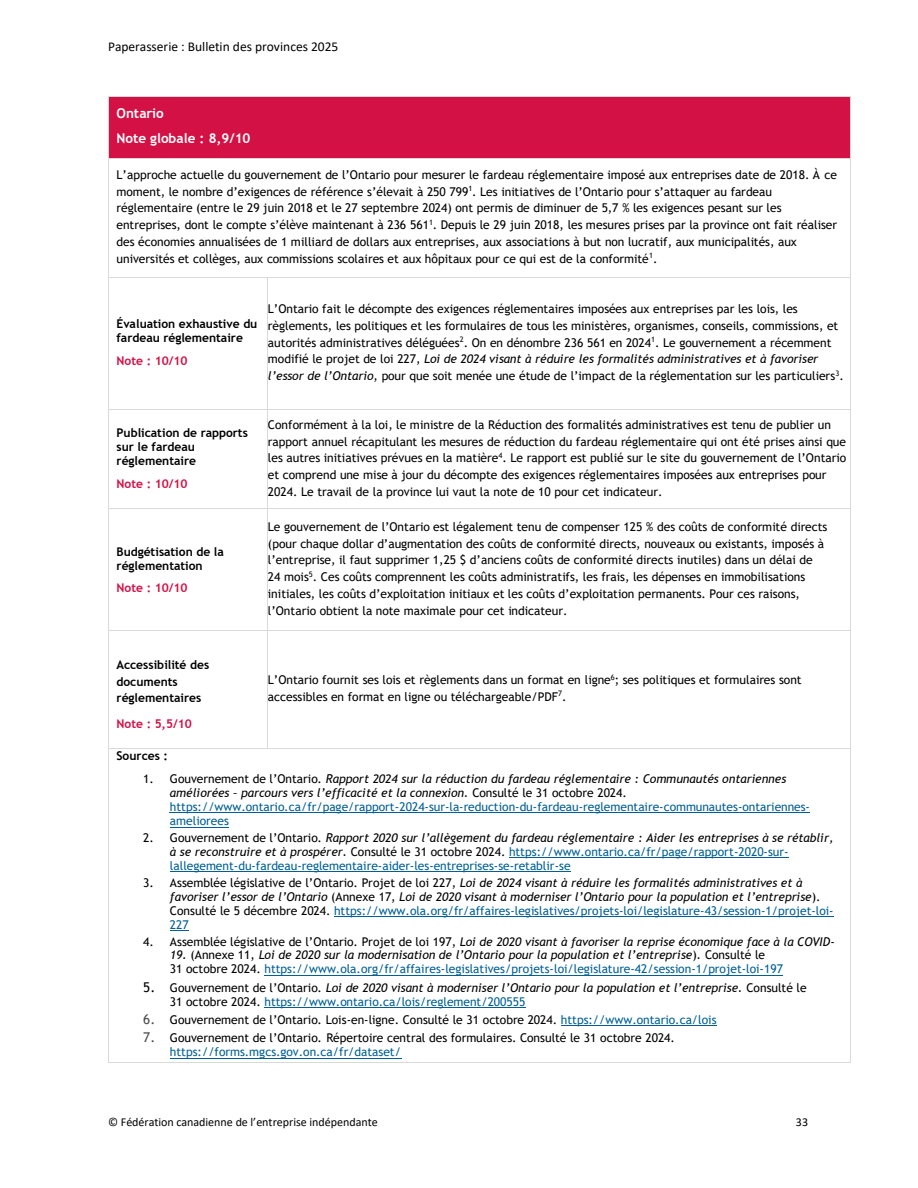
<style>
.page{position:relative;width:918px;height:1188px;background:#fff}
.page>*{position:absolute;margin:0;border:0;box-sizing:border-box;transform-origin:0 0}
.t1{font:13.5px "Calibri";color:#000}
.t2{font:700 13.5px "Trebuchet MS";color:#fff}
.t3{font:12px/16.8px "Trebuchet MS";color:#000}
.t4{font:12px/14px "Trebuchet MS";color:#006094}
.t5{font:italic 12px/14px "Trebuchet MS";color:#000}
.t6{font:700 12px/14.1px "Trebuchet MS";color:#000}
.t7{font:12px "Calibri";letter-spacing:-.005em;color:#000}
.t8{font:700 12px "Trebuchet MS";letter-spacing:-.005em;color:#d31145}
.s1{font-style:italic}
.s2{color:#000}
.s3{font-style:italic;color:#000}
.s4{font-style:normal}
.s5{font-style:normal;color:#006094}
.s6{font-style:normal;font-size:13.5px}
.s7{font-size:13.5px;color:#4d4d4d}
.s8{color:#006094}
</style>
<div class="page">
<div style="left:116px;top:96px;width:727px;height:34px;background:#d31145"></div>
<div style="left:116px;top:130px;width:727px;height:28px;background:#d31145"></div>
<hr style="left:109px;top:96px;width:741px;height:1px;background:#d9d9d9">
<hr style="left:108px;top:96px;width:1px;height:62px;background:#d9d9d9">
<hr style="left:850px;top:96px;width:1px;height:62px;background:#d9d9d9">
<hr style="left:109px;top:158px;width:741px;height:1px;background:#d9d9d9">
<hr style="left:108px;top:159px;width:1px;height:118px;background:#d9d9d9">
<hr style="left:850px;top:159px;width:1px;height:118px;background:#d9d9d9">
<hr style="left:109px;top:277px;width:158px;height:1px;background:#d9d9d9">
<hr style="left:268px;top:277px;width:582px;height:1px;background:#d9d9d9">
<hr style="left:108px;top:278px;width:1px;height:131px;background:#d9d9d9">
<hr style="left:267px;top:278px;width:1px;height:131px;background:#d9d9d9">
<hr style="left:850px;top:278px;width:1px;height:131px;background:#d9d9d9">
<hr style="left:109px;top:409px;width:158px;height:1px;background:#d9d9d9">
<hr style="left:268px;top:409px;width:582px;height:1px;background:#d9d9d9">
<hr style="left:108px;top:410px;width:1px;height:99px;background:#d9d9d9">
<hr style="left:267px;top:410px;width:1px;height:99px;background:#d9d9d9">
<hr style="left:850px;top:410px;width:1px;height:99px;background:#d9d9d9">
<hr style="left:109px;top:509px;width:158px;height:1px;background:#d9d9d9">
<hr style="left:268px;top:509px;width:582px;height:1px;background:#d9d9d9">
<hr style="left:108px;top:509px;width:1px;height:121px;background:#d9d9d9">
<hr style="left:267px;top:509px;width:1px;height:121px;background:#d9d9d9">
<hr style="left:850px;top:509px;width:1px;height:121px;background:#d9d9d9">
<hr style="left:109px;top:630px;width:158px;height:1px;background:#d9d9d9">
<hr style="left:268px;top:630px;width:582px;height:1px;background:#d9d9d9">
<hr style="left:108px;top:631px;width:1px;height:117px;background:#d9d9d9">
<hr style="left:267px;top:631px;width:1px;height:117px;background:#d9d9d9">
<hr style="left:850px;top:631px;width:1px;height:117px;background:#d9d9d9">
<hr style="left:170px;top:813px;width:640px;height:1px;background:#006094">
<hr style="left:170px;top:827px;width:59px;height:1px;background:#006094">
<hr style="left:509px;top:857px;width:279px;height:1px;background:#006094">
<hr style="left:170px;top:872px;width:401px;height:1px;background:#006094">
<hr style="left:334px;top:916px;width:500px;height:1px;background:#006094">
<svg style="left:170px;top:930px;width:19px;height:1px"></svg>
<hr style="left:264px;top:975px;width:519px;height:1px;background:#006094">
<hr style="left:264px;top:1007px;width:262px;height:1px;background:#006094">
<hr style="left:561px;top:1026px;width:156px;height:1px;background:#006094">
<hr style="left:170px;top:1058px;width:231px;height:1px;background:#006094">
<hr style="left:109px;top:748px;width:158px;height:1px;background:#d9d9d9">
<hr style="left:268px;top:748px;width:582px;height:1px;background:#d9d9d9">
<hr style="left:108px;top:749px;width:1px;height:313px;background:#d9d9d9">
<hr style="left:109px;top:1062px;width:741px;height:1px;background:#d9d9d9">
<hr style="left:850px;top:749px;width:1px;height:313px;background:#d9d9d9">
<p class="t1" style="left:108px;top:41px;width:232px">Paperasserie : Bulletin des provinces 2025</p>
<p class="t2" style="left:116px;top:105px;width:49px">Ontario</p>
<p class="t2" style="left:116px;top:130px;width:136px">Note globale : 8,9/10</p>
<p class="t3" style="left:116px;top:166px;width:722px">L’approche actuelle du gouvernement de l’Ontario pour mesurer le fardeau réglementaire imposé aux entreprises date de 2018. À ce moment, le nombre d’exigences de référence s’élevait à 250 799<sup>1</sup>. Les initiatives de l’Ontario pour s’attaquer au fardeau réglementaire (entre le 29 juin 2018 et le 27 septembre 2024) ont permis de diminuer de 5,7 % les exigences pesant sur les entreprises, dont le compte s’élève maintenant à 236 561<sup>1</sup>. Depuis le 29 juin 2018, les mesures prises par la province ont fait réaliser des économies annualisées de 1 milliard de dollars aux entreprises, aux associations à but non lucratif, aux municipalités, aux universités et collèges, aux commissions scolaires et aux hôpitaux pour ce qui est de la conformité<sup>1</sup>.</p>
<p class="t6" style="left:116px;top:317px;width:142px">Évaluation exhaustive du fardeau réglementaire</p>
<p class="t8" style="left:116px;top:354px;width:73px">Note : 10/10</p>
<p class="t3" style="left:268px;top:300px;width:578px">L’Ontario fait le décompte des exigences réglementaires imposées aux entreprises par les lois, les règlements, les politiques et les formulaires de tous les ministères, organismes, conseils, commissions, et autorités administratives déléguées<sup>2</sup>. On en dénombre 236 561 en 2024<sup>1</sup>. Le gouvernement a récemment modifié le projet de loi 227, <span class="s1">Loi de 2024 visant à réduire les formalités administratives et à favoriser l’essor de l’Ontario</span>, pour que soit menée une étude de l’impact de la réglementation sur les particuliers<sup>3</sup>.</p>
<p class="t6" style="left:116px;top:425px;width:133px">Publication de rapports sur le fardeau réglementaire</p>
<p class="t8" style="left:116px;top:476px;width:73px">Note : 10/10</p>
<p class="t6" style="left:116px;top:544px;width:109px">Budgétisation de la réglementation</p>
<p class="t8" style="left:116px;top:581px;width:73px">Note : 10/10</p>
<p class="t3" style="left:268px;top:416px;width:580px">Conformément à la loi, le ministre de la Réduction des formalités administratives est tenu de publier un rapport annuel récapitulant les mesures de réduction du fardeau réglementaire qui ont été prises ainsi que les autres initiatives prévues en la matière<sup>4</sup>. Le rapport est publié sur le site du gouvernement de l’Ontario et comprend une mise à jour du décompte des exigences réglementaires imposées aux entreprises pour 2024. Le travail de la province lui vaut la note de 10 pour cet indicateur.</p>
<p class="t3" style="left:268px;top:518px;width:561px">Le gouvernement de l’Ontario est légalement tenu de compenser 125 % des coûts de conformité directs (pour chaque dollar d’augmentation des coûts de conformité directs, nouveaux ou existants, imposés à l’entreprise, il faut supprimer 1,25 $ d’anciens coûts de conformité directs inutiles) dans un délai de 24 mois<sup>5</sup>. Ces coûts comprennent les coûts administratifs, les frais, les dépenses en immobilisations initiales, les coûts d’exploitation initiaux et les coûts d’exploitation permanents. Pour ces raisons, l’Ontario obtient la note maximale pour cet indicateur.</p>
<p class="t6" style="left:116px;top:656px;width:94px;line-height:16.8px">Accessibilité des documents réglementaires</p>
<p class="t8" style="left:116px;top:717px;width:77px">Note : 5,5/10</p>
<p class="t3" style="left:268px;top:672px;width:535px">L’Ontario fournit ses lois et règlements dans un format en ligne<sup>6</sup>; ses politiques et formulaires sont accessibles en format en ligne ou téléchargeable/PDF<sup>7</sup>.</p>
<p class="t6" style="left:116px;top:749px;width:53px">Sources :</p>
<p class="t4" style="left:170px;top:772px;width:642px;text-indent:-27px"><span class="s2">1. Gouvernement de l’Ontario.</span> <span class="s3">Rapport 2024 sur la réduction du fardeau réglementaire : Communautés ontariennes améliorées – parcours vers l’efficacité et la connexion.</span> <span class="s2">Consulté le 31 octobre 2024. </span>https://www.ontario.ca/fr/page/rapport-2024-sur-la-reduction-du-fardeau-reglementaire-communautes-ontariennes&shy;ameliorees</p>
<p class="t4" style="left:170px;top:830px;width:665px;text-indent:-27px"><span class="s2">2. Gouvernement de l’Ontario.</span> <span class="s3">Rapport 2020 sur l’allègement du fardeau réglementaire : Aider les entreprises à se rétablir, à se reconstruire et à prospérer.</span> <span class="s2">Consulté le 31 octobre 2024.</span> https://www.ontario.ca/fr/page/rapport-2020-sur&shy;lallegement-du-fardeau-reglementaire-aider-les-entreprises-se-retablir-se</p>
<p class="t5" style="left:170px;top:875px;width:665px;text-indent:-27px"><span class="s4">3. Assemblée législative de l’Ontario. Projet de loi 227,</span> Loi de 2024 visant à réduire les formalités administratives et à favoriser l’essor de l’Ontario <span class="s4">(Annexe 17,</span> Loi de 2020 visant à moderniser l’Ontario pour la population et l’entreprise<span class="s4">).<br>Consulté le 5 décembre 2024.</span> <span class="s5">https://www.ola.org/fr/affaires-legislatives/projets-loi/legislature-43/session-1/projet-loi-227</span></p>
<p class="t5" style="left:143px;top:934px;width:693px"><span class="s4">4. Assemblée législative de l’Ontario. Projet de loi 197,</span> Loi de 2020 visant à favoriser la reprise économique face à la COVID-</p>
<p class="t4" style="left:170px;top:948px;width:615px"><span class="s3">19.</span> <span class="s2">(Annexe 11,</span> <span class="s3">Loi de 2020 sur la modernisation de l’Ontario pour la population et l’entreprise</span><span class="s2">)</span><span class="s3">.</span> <span class="s2">Consulté le<br>31 octobre 2024.</span> https://www.ola.org/fr/affaires-legislatives/projets-loi/legislature-42/session-1/projet-loi-197</p>
<p class="t5" style="left:170px;top:980px;width:638px;text-indent:-27px"><span class="s6">5.</span> <span class="s4">Gouvernement de l’Ontario.</span> Loi de 2020 visant à moderniser l’Ontario pour la population et l’entreprise. <span class="s4">Consulté le<br>31 octobre 2024.</span> <span class="s5">https://www.ontario.ca/lois/reglement/200555</span></p>
<p class="t3" style="left:143px;top:1011px;width:575px"><span class="s7">6.</span> Gouvernement de l’Ontario. Lois-en-ligne. Consulté le 31 octobre 2024. <span class="s8">https://www.ontario.ca/lois</span></p>
<p class="t3" style="left:170px;top:1031px;width:506px;line-height:14.1px;text-indent:-27px"><span class="s7">7.</span> Gouvernement de l’Ontario. Répertoire central des formulaires. Consulté le 31 octobre 2024. <span class="s8">https://forms.mgcs.gov.on.ca/fr/dataset/</span></p>
<p class="t7" style="left:108px;top:1117px;width:271px">© Fédération canadienne de l’entreprise indépendante</p>
<p class="t7" style="left:796px;top:1117px;width:14px">33</p>
</div>
